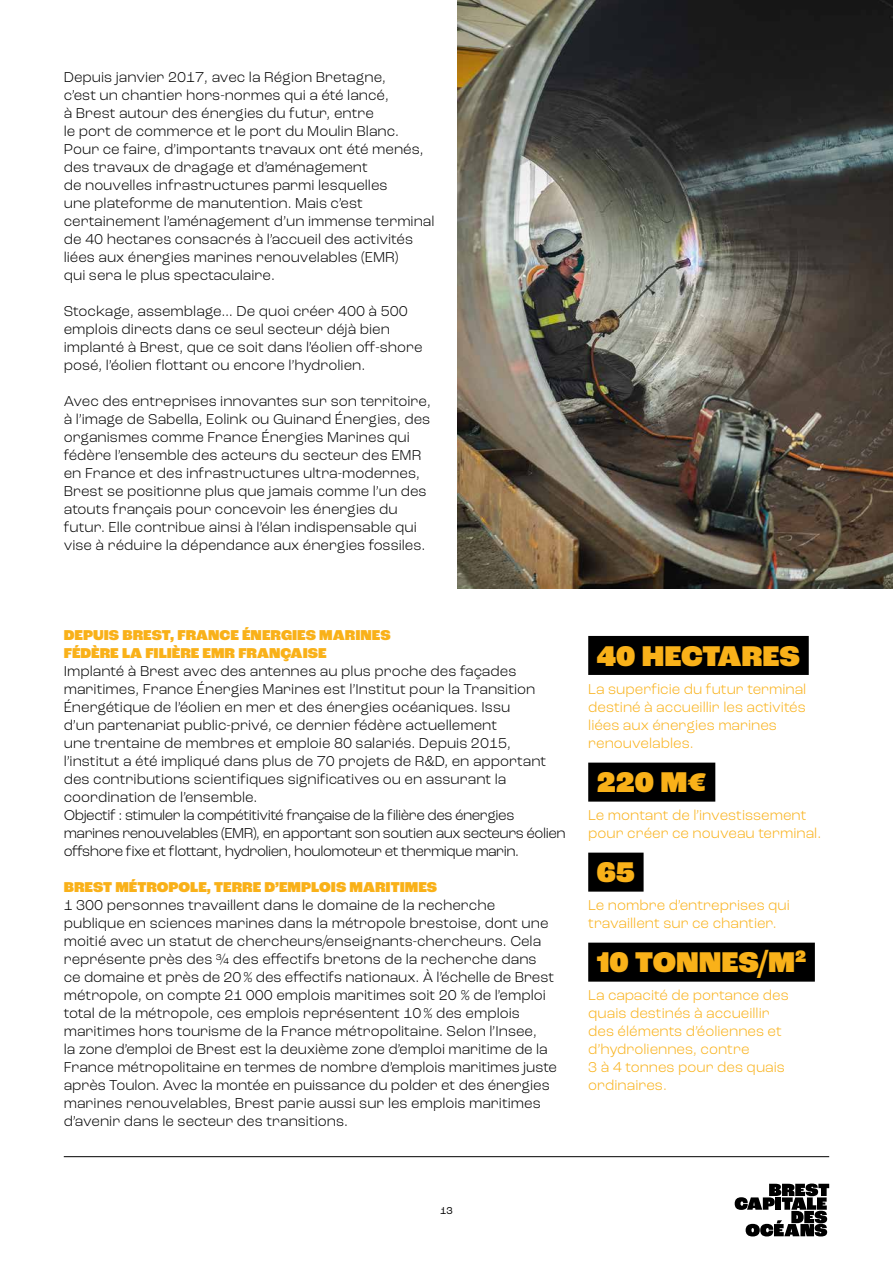
<style>
.page{position:relative;width:893px;height:1263px;background:#fff}
.page>*{position:absolute;margin:0;border:0;box-sizing:border-box;transform-origin:0 0}
.t1{font:900 30px "Roc Grotesk";color:#f9b119}
.t2{font:300 15px/18px "Roc Grotesk";color:#000}
.t3{font:300 15px/18px "Roc Grotesk";color:#f9b119}
.t4{font:900 15px/18px "Roc Grotesk";color:#f9b119}
.t5{font:10.5px "Roc Grotesk";color:#000}
</style>
<div class="page">
<div style="left:588px;top:636px;width:221px;height:39px;background:#000"></div>
<div style="left:588px;top:763px;width:127px;height:39px;background:#000"></div>
<div style="left:588px;top:853px;width:56px;height:39px;background:#000"></div>
<div style="left:588px;top:943px;width:227px;height:39px;background:#000"></div>
<img style="left:457px;top:0;width:436px;height:589px">
<svg style="left:735px;top:1183px;width:94px;height:53px"></svg>
<hr style="left:64px;top:1156px;width:765px;height:1px;background:#000">
<p class="t2" style="left:64px;top:68px;width:372px">Depuis janvier 2017, avec la Région Bretagne,<br>c’est un chantier hors-normes qui a été lancé,<br>à Brest autour des énergies du futur, entre<br>le port de commerce et le port du Moulin Blanc.<br>Pour ce faire, d’importants travaux ont été menés, des travaux de dragage et d’aménagement<br>de nouvelles infrastructures parmi lesquelles<br>une plateforme de manutention. Mais c’est certainement l’aménagement d’un immense terminal de 40 hectares consacrés à l’accueil des activités liées aux énergies marines renouvelables (EMR)<br>qui sera le plus spectaculaire.</p>
<p class="t2" style="left:64px;top:302px;width:360px">Stockage, assemblage… De quoi créer 400 à 500 emplois directs dans ce seul secteur déjà bien implanté à Brest, que ce soit dans l’éolien off-shore posé, l’éolien flottant ou encore l’hydrolien.</p>
<p class="t2" style="left:64px;top:392px;width:369px">Avec des entreprises innovantes sur son territoire, à l’image de Sabella, Eolink ou Guinard Énergies, des organismes comme France Énergies Marines qui fédère l’ensemble des acteurs du secteur des EMR en France et des infrastructures ultra-modernes, Brest se positionne plus que jamais comme l’un des atouts français pour concevoir les énergies du futur. Elle contribue ainsi à l’élan indispensable qui vise à réduire la dépendance aux énergies fossiles.</p>
<p class="t4" style="left:64px;top:626px;width:328px">DEPUIS BREST, FRANCE ÉNERGIES MARINES<br>FÉDÈRE LA FILIÈRE EMR FRANÇAISE</p>
<p class="t2" style="left:64px;top:662px;width:503px">Implanté à Brest avec des antennes au plus proche des façades maritimes, France Énergies Marines est l’Institut pour la Transition Énergétique de l’éolien en mer et des énergies océaniques. Issu<br>d’un partenariat public-privé, ce dernier fédère actuellement<br>une trentaine de membres et emploie 80 salariés. Depuis 2015, l’institut a été impliqué dans plus de 70 projets de R&amp;D, en apportant des contributions scientifiques significatives ou en assurant la coordination de l’ensemble.<br>Objectif : stimuler la compétitivité française de la filière des énergies marines renouvelables (EMR), en apportant son soutien aux secteurs éolien offshore fixe et flottant, hydrolien, houlomoteur et thermique marin.</p>
<p class="t4" style="left:64px;top:878px;width:375px">BREST MÉTROPOLE, TERRE D’EMPLOIS MARITIMES</p>
<p class="t2" style="left:64px;top:896px;width:495px">1 300 personnes travaillent dans le domaine de la recherche publique en sciences marines dans la métropole brestoise, dont une moitié avec un statut de chercheurs/enseignants-chercheurs. Cela représente près des ¾ des effectifs bretons de la recherche dans ce domaine et près de 20% des effectifs nationaux. À l’échelle de Brest métropole, on compte 21 000 emplois maritimes soit 20 % de l’emploi total de la métropole, ces emplois représentent 10% des emplois maritimes hors tourisme de la France métropolitaine. Selon l’Insee,<br>la zone d’emploi de Brest est la deuxième zone d’emploi maritime de la France métropolitaine en termes de nombre d’emplois maritimes juste après Toulon. Avec la montée en puissance du polder et des énergies marines renouvelables, Brest parie aussi sur les emplois maritimes d’avenir dans le secteur des transitions.</p>
<h1 class="t1" style="left:597px;top:637px;width:205px">40 HECTARES</h1>
<p class="t3" style="left:588px;top:680px;width:220px">La superficie du futur terminal destiné à accueillir les activités liées aux énergies marines renouvelables.</p>
<h1 class="t1" style="left:597px;top:764px;width:112px">220 M€</h1>
<p class="t3" style="left:588px;top:806px;width:235px">Le montant de l’investissement pour créer ce nouveau terminal.</p>
<h1 class="t1" style="left:597px;top:854px;width:40px">65</h1>
<p class="t3" style="left:588px;top:896px;width:203px">Le nombre d’entreprises qui travaillent sur ce chantier.</p>
<h1 class="t1" style="left:597px;top:944px;width:211px">10 TONNES/M<sup>2</sup></h1>
<p class="t3" style="left:588px;top:986px;width:202px">La capacité de portance des quais destinés à accueillir des éléments d’éoliennes et d’hydroliennes, contre<br>3 à 4 tonnes pour des quais ordinaires.</p>
<p class="t5" style="left:440px;top:1204px;width:14px">13</p>
</div>
